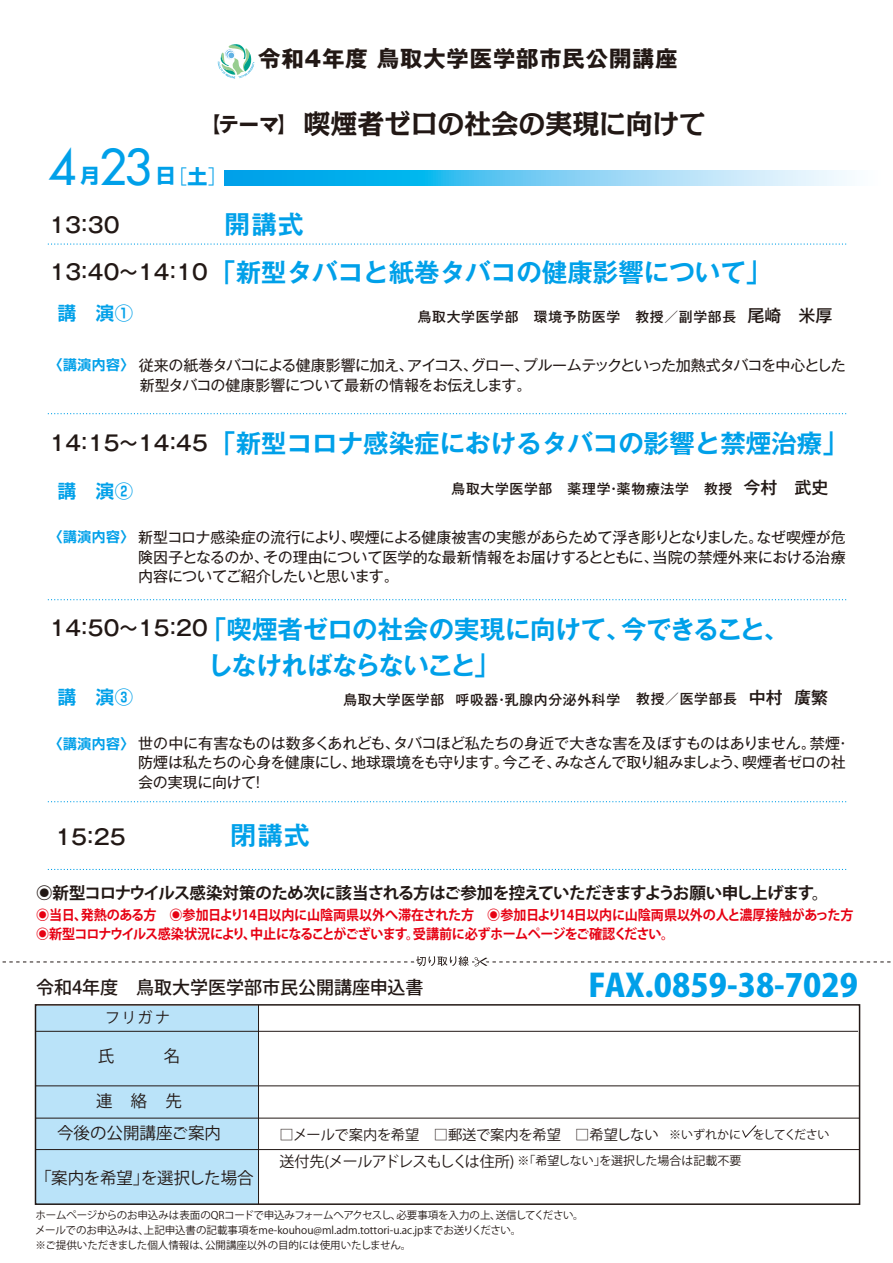
<style>
.page{position:relative;width:893px;height:1263px;background:#fff}
.page>*{position:absolute;margin:0;border:0;box-sizing:border-box;transform-origin:0 0}
.t1{font:48.15px "Futura";color:#00a0e9}
.t2{font:800 31.5px "Koz Go Pro";color:#00a0e9}
.t3{font:700 27px "Kakumin Pro";letter-spacing:-.005em;color:#221815}
.t4{font:700 25.5px "Gothic MB101 Pro De";color:#00a0e9}
.t5{font:700 25.5px/36px "Gothic MB101 Pro De";letter-spacing:-.02em;color:#00a0e9}
.t6{font:700 22.35px "Gothic MB101 Pro";letter-spacing:.04em;color:#221815}
.t7{font:500 21px "Gothic MB101 Pro";letter-spacing:-.24em;color:#221815}
.t8{font:700 20.25px "Gothic MB101 Pro";color:#221815}
.t9{font:700 19.8px "Shin Go Pro";color:#00a0e9}
.t10{font:700 18.3px "Shin Go Pro De";color:#00a0e9}
.t11{font:500 18px "Koz Go Pro";color:#221815}
.t12{font:700 16.5px "Koz Go Pro";letter-spacing:-.055em;color:#221815}
.t13{font:16.5px "Koz Go Pro";color:#221815}
.t14{font:15px/19.5px "Gothic MB101 Pro";letter-spacing:-.03em;color:#221815}
.t15{font:15px "Koz Go Pro";color:#221815}
.t16{font:14.25px "Koz Go Pro";letter-spacing:-.01em;color:#221815}
.t17{font:700 13.8px/19.5px "Koz Go Pro";letter-spacing:-.04em;color:#e60012;scale:.95 1}
.t18{font:500 13.8px "Gothic MB101 Pro";letter-spacing:.05em;color:#221815}
.t19{font:700 13.8px "Shin Go Pro De";letter-spacing:.04em;color:#00a0e9}
.t20{font:12px "Koz Go Pro";color:#221815}
.t21{font:10.5px/15px "Koz Go Pro";color:#221815}
.s1{font-weight:300}
.s2{font-size:16.95px}
.s3{font-family:"Shin Go Pro De";font-weight:700;font-size:13.8px;color:#00a0e9}
.s4{font-size:12px}
.s5{font-size:15px}
</style>
<div class="page">
<div style="left:35px;top:1006px;width:223px;height:198px;background:#bae3f9"></div>
<svg style="left:48px;top:413px;width:798px;height:1px"></svg>
<svg style="left:48px;top:244px;width:798px;height:1px"></svg>
<svg style="left:2px;top:956px;width:889px;height:58px"></svg>
<svg style="left:48px;top:801px;width:798px;height:1px"></svg>
<svg style="left:224px;top:171px;width:626px;height:14px;background:#69cbf3"></svg>
<div style="left:35px;top:1004px;width:825px;height:201px;border:2px solid #221815"></div>
<hr style="left:35px;top:1085px;width:824px;height:1px;background:#221815">
<hr style="left:35px;top:1118px;width:824px;height:1px;background:#221815">
<hr style="left:35px;top:1149px;width:824px;height:1px;background:#221815">
<hr style="left:258px;top:1005px;width:1px;height:199px;background:#221815">
<hr style="left:36px;top:1031px;width:822px;height:1px;background:#221815">
<svg style="left:742px;top:1125px;width:15px;height:13px"></svg>
<svg style="left:217px;top:44px;width:38px;height:34px"></svg>
<svg style="left:48px;top:869px;width:798px;height:1px"></svg>
<svg style="left:48px;top:599px;width:798px;height:1px"></svg>
<h3 class="t6" style="left:258px;top:39px;width:421px">令和4年度 鳥取大学医学部市民公開講座</h3>
<h1 class="t1" style="left:48px;top:136px;width:29px">4</h1>
<h1 class="t1" style="left:99px;top:136px;width:55px">23</h1>
<h3 class="t9" style="left:80px;top:160px;width:21px">月</h3>
<h3 class="t8" style="left:201px;top:108px;width:98px">【テーマ】</h3>
<h3 class="t9" style="left:156px;top:160px;width:74px">日<span class="s1">［</span>土<span class="s1">］</span></h3>
<h3 class="t3" style="left:303px;top:102px;width:404px">喫煙者ゼロの社会の実現に向けて</h3>
<h3 class="t7" style="left:49px;top:208px;width:72px">1 3：30</h3>
<h3 class="t4" style="left:225px;top:203px;width:81px">開講式</h3>
<h3 class="t7" style="left:47px;top:255px;width:165px">１３：４０～１４：１０</h3>
<p class="t10" style="left:58px;top:298px;width:77px">講　演①</p>
<h3 class="t4" style="left:210px;top:251px;width:562px">「新型タバコと紙巻タバコの健康影響について」</h3>
<p class="t18" style="left:418px;top:306px;width:416px">鳥取大学医学部　環境予防医学　教授／副学部長 <span class="s2">尾崎　米厚</span></p>
<p class="t19" style="left:49px;top:353px;width:87px">〈講演内容〉</p>
<p class="t14" style="left:139px;top:354px;width:709px">従来の紙巻タバコによる健康影響に加え、アイコス、グロー、プルームテックといった加熱式タバコを中心とした新型タバコの健康影響について最新の情報をお伝えします。</p>
<h3 class="t7" style="left:47px;top:426px;width:165px">１４：１５～１４：４５</h3>
<p class="t10" style="left:58px;top:476px;width:77px">講　演②</p>
<h3 class="t4" style="left:210px;top:422px;width:639px">「新型コロナ感染症におけるタバコの影響と禁煙治療」</h3>
<p class="t18" style="left:452px;top:477px;width:379px">鳥取大学医学部　薬理学・薬物療法学　教授 <span class="s2">今村　武史</span></p>
<p class="t19" style="left:49px;top:525px;width:87px">〈講演内容〉</p>
<p class="t14" style="left:138px;top:526px;width:709px;text-align:justify">新型コロナ感染症の流行により、喫煙による健康被害の実態があらためて浮き彫りとなりました。なぜ喫煙が危険因子となるのか、その理由について医学的な最新情報をお届けするとともに、当院の禁煙外来における治療内容についてご紹介したいと思います。</p>
<h3 class="t5" style="left:201px;top:608px;width:590px">「喫煙者ゼロの社会の実現に向けて、今できること、しなければならないこと」</h3>
<h3 class="t7" style="left:47px;top:610px;width:165px">１４：５０～１５：２０</h3>
<p class="t10" style="left:58px;top:682px;width:77px">講　演③</p>
<p class="t18" style="left:343px;top:688px;width:486px">鳥取大学医学部 呼吸器・乳腺内分泌外科学 教授／医学部長 <span class="s2">中村 廣繁</span></p>
<p class="t14" style="left:49px;top:731px;width:803px"><span class="s3">〈講演内容〉</span>世の中に有害なものは数多くあれども、タバコほど私たちの身近で大きな害を及ぼすものはありません。禁煙・</p>
<p class="t14" style="left:138px;top:751px;width:709px">防煙は私たちの心身を健康にし、地球環境をも守ります。今こそ、みなさんで取り組みましょう、喫煙者ゼロの社会の実現に向けて！</p>
<h3 class="t7" style="left:55px;top:819px;width:72px">1 5：25</h3>
<h3 class="t4" style="left:231px;top:814px;width:81px">閉講式</h3>
<p class="t12" style="left:36px;top:882px;width:794px">◉新型コロナウイルス感染対策のため次に該当される方はご参加を控えていただきますようお願い申し上げます。</p>
<p class="t17" style="left:36px;top:906px;width:862px">◉当日、発熱のある方　◉参加日より14日以内に山陰両県以外へ滞在された方　◉参加日より14日以内に山陰両県以外の人と濃厚接触があった方◉新型コロナウイルス感染状況により、中止になることがございます。受講前に必ずホームページをご確認ください。</p>
<h2 class="t2" style="left:588px;top:965px;width:271px">FAX.0859-38-7029</h2>
<p class="t15" style="left:105px;top:1008px;width:66px">フリガナ</p>
<p class="t11" style="left:36px;top:976px;width:389px">令和4年度　鳥取大学医学部市民公開講座申込書</p>
<p class="t13" style="left:96px;top:1090px;width:87px">連絡先</p>
<p class="t13" style="left:57px;top:1122px;width:166px">今後の公開講座ご案内</p>
<p class="t13" style="left:35px;top:1167px;width:220px">「案内を希望」を選択した場合</p>
<p class="t16" style="left:279px;top:1125px;width:551px">□メールで案内を希望　□郵送で案内を希望　□希望しない <span class="s4">※いずれかに　をしてください</span></p>
<p class="t20" style="left:279px;top:1152px;width:463px"><span class="s5">送付先(メールアドレスもしくは住所)</span> ※｢希望しない｣を選択した場合は記載不要</p>
<p class="t21" style="left:35px;top:1208px;width:550px">ホームページからのお申込みは表面のQRコードで申込みフォームへアクセスし、必要事項を入力の上、送信してください。メールでのお申込みは、上記申込書の記載事項をme-kouhou@ml.adm.tottori-u.ac.jpまでお送りください。<br>※ご提供いただきました個人情報は、公開講座以外の目的には使用いたしません。</p>
</div>
